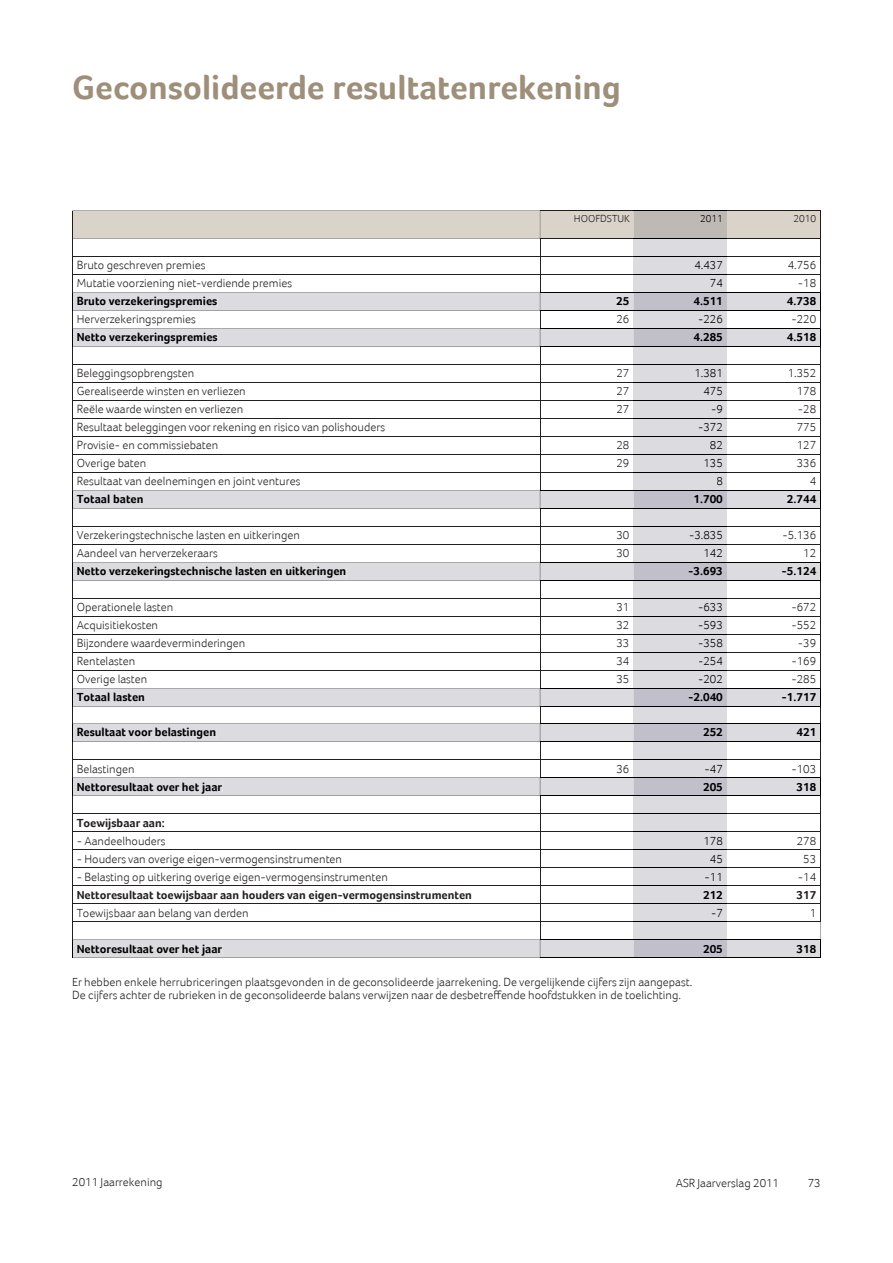
<style>
.page{position:relative;width:893px;height:1263px;background:#fff}
.page>*{position:absolute;margin:0;border:0;box-sizing:border-box;transform-origin:0 0}
.t1{font:700 34.5px "Foco";color:#9e8f7b}
.t2{font:300 12px/13.5px "Foco";color:#231f20}
.t3{font:700 12px "Foco";color:#000002}
.t4{font:700 12px "Foco";color:#231f20}
.t5{font:300 12px "Foco";color:#000002}
.t6{font:300 10.5px "Foco";color:#221c19}
.t7{font:300 10.5px "Foco";color:#000002}
</style>
<div class="page">
<hr style="left:540px;top:958px;width:94px;height:1px;background:#231f20">
<svg style="left:72px;top:210px;width:749px;height:748px"></svg>
<div style="left:77px;top:944px;width:145px;height:11px;background:#dcdbdf"></div>
<div style="left:704px;top:944px;width:18px;height:9px;background:#c1bfc9"></div>
<div style="left:797px;top:944px;width:19px;height:9px;background:#dcdbdf"></div>
<h1 class="t1" style="left:72px;top:68px;width:550px">Geconsolideerde resultatenrekening</h1>
<p class="t6" style="left:574px;top:213px;width:57px">HOOFDSTUK</p>
<p class="t7" style="left:700px;top:213px;width:24px">2011</p>
<p class="t6" style="left:794px;top:213px;width:24px">2010</p>
<p class="t2" style="left:77px;top:259px;width:130px">Bruto geschreven premies</p>
<p class="t5" style="left:694px;top:259px;width:30px">4.437</p>
<p class="t2" style="left:788px;top:259px;width:30px">4.756</p>
<p class="t2" style="left:77px;top:277px;width:217px">Mutatie voorziening niet-verdiende premies</p>
<p class="t5" style="left:710px;top:277px;width:14px">74</p>
<p class="t2" style="left:798px;top:277px;width:20px">-18</p>
<p class="t3" style="left:77px;top:295px;width:142px">Bruto verzekeringspremies</p>
<p class="t3" style="left:616px;top:295px;width:15px">25</p>
<p class="t3" style="left:694px;top:295px;width:31px">4.511</p>
<p class="t3" style="left:787px;top:295px;width:31px">4.738</p>
<p class="t2" style="left:77px;top:313px;width:121px">Herverzekeringspremies</p>
<p class="t2" style="left:616px;top:313px;width:14px">26</p>
<p class="t5" style="left:698px;top:313px;width:26px">-226</p>
<p class="t2" style="left:791px;top:313px;width:26px">-220</p>
<p class="t3" style="left:77px;top:331px;width:142px">Netto verzekeringspremies</p>
<p class="t3" style="left:694px;top:331px;width:31px">4.285</p>
<p class="t3" style="left:787px;top:331px;width:31px">4.518</p>
<p class="t2" style="left:77px;top:367px;width:119px">Beleggingsopbrengsten</p>
<p class="t2" style="left:616px;top:367px;width:14px">27</p>
<p class="t5" style="left:694px;top:367px;width:30px">1.381</p>
<p class="t2" style="left:788px;top:367px;width:30px">1.352</p>
<p class="t2" style="left:77px;top:385px;width:171px">Gerealiseerde winsten en verliezen</p>
<p class="t2" style="left:616px;top:385px;width:14px">27</p>
<p class="t5" style="left:703px;top:385px;width:21px">475</p>
<p class="t2" style="left:797px;top:385px;width:21px">178</p>
<p class="t2" style="left:77px;top:403px;width:168px">Reële waarde winsten en verliezen</p>
<p class="t2" style="left:616px;top:403px;width:14px">27</p>
<p class="t5" style="left:711px;top:403px;width:13px">-9</p>
<p class="t2" style="left:798px;top:403px;width:20px">-28</p>
<p class="t2" style="left:77px;top:421px;width:310px">Resultaat beleggingen voor rekening en risico van polishouders</p>
<p class="t5" style="left:698px;top:421px;width:26px">-372</p>
<p class="t2" style="left:797px;top:421px;width:21px">775</p>
<p class="t2" style="left:77px;top:439px;width:143px">Provisie- en commissiebaten</p>
<p class="t2" style="left:616px;top:439px;width:14px">28</p>
<p class="t5" style="left:710px;top:439px;width:14px">82</p>
<p class="t2" style="left:797px;top:439px;width:21px">127</p>
<p class="t2" style="left:77px;top:457px;width:71px">Overige baten</p>
<p class="t2" style="left:616px;top:457px;width:14px">29</p>
<p class="t5" style="left:703px;top:457px;width:21px">135</p>
<p class="t2" style="left:797px;top:457px;width:21px">336</p>
<p class="t2" style="left:77px;top:475px;width:225px">Resultaat van deelnemingen en joint ventures</p>
<p class="t5" style="left:716px;top:475px;width:8px">8</p>
<p class="t2" style="left:810px;top:475px;width:8px">4</p>
<p class="t3" style="left:77px;top:493px;width:68px">Totaal baten</p>
<p class="t3" style="left:694px;top:493px;width:31px">1.700</p>
<p class="t3" style="left:787px;top:493px;width:31px">2.744</p>
<p class="t2" style="left:77px;top:529px;width:225px">Verzekeringstechnische lasten en uitkeringen</p>
<p class="t2" style="left:616px;top:529px;width:14px">30</p>
<p class="t5" style="left:689px;top:529px;width:35px">-3.835</p>
<p class="t2" style="left:782px;top:529px;width:35px">-5.136</p>
<p class="t2" style="left:77px;top:547px;width:143px">Aandeel van herverzekeraars</p>
<p class="t2" style="left:616px;top:547px;width:14px">30</p>
<p class="t5" style="left:703px;top:547px;width:21px">142</p>
<p class="t2" style="left:803px;top:547px;width:14px">12</p>
<p class="t3" style="left:77px;top:565px;width:271px">Netto verzekeringstechnische lasten en uitkeringen</p>
<p class="t3" style="left:688px;top:565px;width:36px">-3.693</p>
<p class="t3" style="left:781px;top:565px;width:36px">-5.124</p>
<p class="t2" style="left:77px;top:601px;width:98px">Operationele lasten</p>
<p class="t2" style="left:616px;top:601px;width:14px">31</p>
<p class="t5" style="left:698px;top:601px;width:26px">-633</p>
<p class="t2" style="left:791px;top:601px;width:26px">-672</p>
<p class="t2" style="left:77px;top:619px;width:83px">Acquisitiekosten</p>
<p class="t2" style="left:616px;top:619px;width:14px">32</p>
<p class="t5" style="left:698px;top:619px;width:26px">-593</p>
<p class="t2" style="left:791px;top:619px;width:26px">-552</p>
<p class="t2" style="left:77px;top:637px;width:170px">Bijzondere waardeverminderingen</p>
<p class="t2" style="left:616px;top:637px;width:14px">33</p>
<p class="t5" style="left:698px;top:637px;width:26px">-358</p>
<p class="t2" style="left:798px;top:637px;width:20px">-39</p>
<p class="t2" style="left:77px;top:655px;width:60px">Rentelasten</p>
<p class="t2" style="left:616px;top:655px;width:14px">34</p>
<p class="t5" style="left:698px;top:655px;width:26px">-254</p>
<p class="t2" style="left:791px;top:655px;width:26px">-169</p>
<p class="t2" style="left:77px;top:673px;width:72px">Overige lasten</p>
<p class="t2" style="left:616px;top:673px;width:14px">35</p>
<p class="t5" style="left:698px;top:673px;width:26px">-202</p>
<p class="t2" style="left:791px;top:673px;width:26px">-285</p>
<p class="t3" style="left:77px;top:691px;width:70px">Totaal lasten</p>
<p class="t3" style="left:688px;top:691px;width:36px">-2.040</p>
<p class="t3" style="left:781px;top:691px;width:36px">-1.717</p>
<p class="t3" style="left:77px;top:726px;width:141px">Resultaat voor belastingen</p>
<p class="t3" style="left:703px;top:726px;width:21px">252</p>
<p class="t3" style="left:796px;top:726px;width:21px">421</p>
<p class="t2" style="left:77px;top:762px;width:59px">Belastingen</p>
<p class="t2" style="left:616px;top:762px;width:14px">36</p>
<p class="t5" style="left:705px;top:762px;width:20px">-47</p>
<p class="t2" style="left:791px;top:762px;width:26px">-103</p>
<p class="t3" style="left:77px;top:780px;width:147px">Nettoresultaat over het jaar</p>
<p class="t3" style="left:703px;top:780px;width:21px">205</p>
<p class="t3" style="left:796px;top:780px;width:21px">318</p>
<p class="t4" style="left:77px;top:816px;width:90px">Toewijsbaar aan:</p>
<p class="t2" style="left:77px;top:834px;width:90px">- Aandeelhouders</p>
<p class="t5" style="left:703px;top:834px;width:21px">178</p>
<p class="t2" style="left:797px;top:834px;width:21px">278</p>
<p class="t2" style="left:77px;top:852px;width:267px">- Houders van overige eigen-vermogensinstrumenten</p>
<p class="t5" style="left:710px;top:852px;width:14px">45</p>
<p class="t2" style="left:803px;top:852px;width:14px">53</p>
<p class="t2" style="left:77px;top:870px;width:313px">- Belasting op uitkering overige eigen-vermogensinstrumenten</p>
<p class="t5" style="left:705px;top:870px;width:20px">-11</p>
<p class="t2" style="left:798px;top:870px;width:20px">-14</p>
<p class="t4" style="left:77px;top:888px;width:397px">Nettoresultaat toewijsbaar aan houders van eigen-vermogensinstrumenten</p>
<p class="t3" style="left:703px;top:888px;width:21px">212</p>
<p class="t4" style="left:796px;top:888px;width:21px">317</p>
<p class="t2" style="left:77px;top:906px;width:174px">Toewijsbaar aan belang van derden</p>
<p class="t5" style="left:711px;top:906px;width:13px">-7</p>
<p class="t2" style="left:810px;top:906px;width:8px">1</p>
<p class="t3" style="left:77px;top:942px;width:147px">Nettoresultaat over het jaar</p>
<p class="t3" style="left:703px;top:942px;width:21px">205</p>
<p class="t3" style="left:796px;top:942px;width:21px">318</p>
<p class="t2" style="left:72px;top:975px;width:621px">Er hebben enkele herrubriceringen plaatsgevonden in de geconsolideerde jaarrekening. De vergelijkende cijfers zijn aangepast.<br>De cijfers achter de rubrieken in de geconsolideerde balans verwijzen naar de desbetreffende hoofdstukken in de toelichting.</p>
<p class="t2" style="left:72px;top:1176px;width:92px">2011 Jaarrekening</p>
<p class="t2" style="left:676px;top:1176px;width:105px">ASR Jaarverslag 2011</p>
<p class="t2" style="left:808px;top:1176px;width:14px">73</p>
</div>
